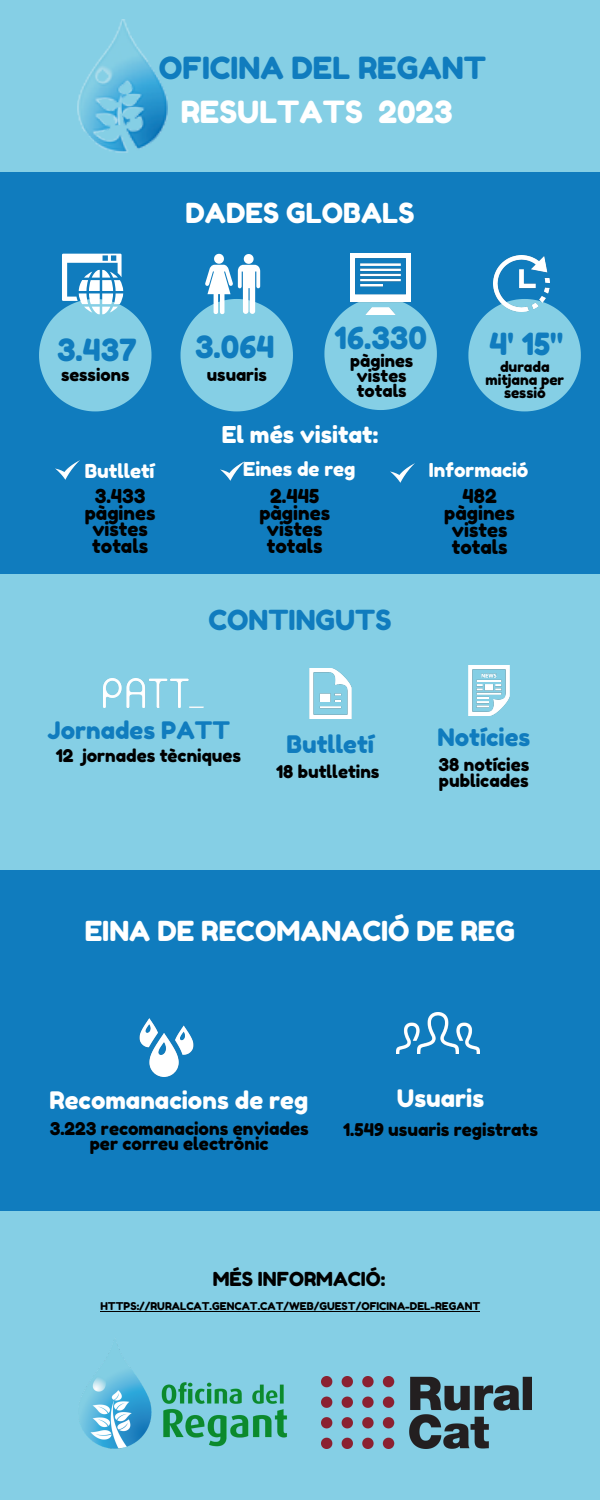
<style>
.page{position:relative;width:600px;height:1500px;background:#85cfe5}
.page>*{position:absolute;margin:0;border:0;box-sizing:border-box;transform-origin:0 0}
.t1{font:30.5px "Fredoka One";color:#107cbe}
.t2{font:30.5px "Fredoka One";color:#fff}
.t3{font:27.6px "Fredoka One";color:#fff}
.t4{font:27.6px "Fredoka One";color:#107cbe}
.t5{font:24.1px "Fredoka One";color:#107cbe}
.t6{font:24.1px "Fredoka One";color:#fff}
.t7{font:23.2px "Fredoka One";color:#fff}
.t8{font:19.3px "Fredoka One";color:#000}
.t9{font:19.2px/16.8px "Fredoka One";color:#000;text-align:center}
.t10{font:19.2px "Fredoka One";color:#fff}
.t11{font:17.5px/15.1px "Fredoka One";color:#000;text-align:center}
.t12{font:17.1px/14.7px "Fredoka One";color:#000;text-align:center}
.t13{font:14.4px/12.8px "Fredoka One";color:#000;text-align:center}
.t14{font:10.7px "Fredoka One";color:#000}
</style>
<div class="page">
<div style="left:0;top:172px;width:600px;height:402px;background:#107cbe"></div>
<img style="left:321px;top:1376px;width:210px;height:73px">
<svg style="left:39px;top:254px;width:113px;height:157px"></svg>
<svg style="left:468px;top:305px;width:113px;height:106px"></svg>
<img style="left:494px;top:255px;width:56px;height:56px">
<svg style="left:181px;top:254px;width:112px;height:157px"></svg>
<svg style="left:324px;top:306px;width:113px;height:104px"></svg>
<img style="left:350px;top:254px;width:61px;height:60px">
<hr style="left:100px;top:1311px;width:356px;height:1px;background:#000">
<svg style="left:456px;top:1311px;width:24px;height:1px"></svg>
<img style="left:78px;top:19px;width:89px;height:133px">
<div style="left:0;top:870px;width:600px;height:340px;background:#107cbe"></div>
<img style="left:139px;top:1018px;width:55px;height:59px">
<img style="left:397px;top:1012px;width:82px;height:42px">
<img style="left:309px;top:668px;width:43px;height:50px">
<img style="left:468px;top:666px;width:42px;height:49px">
<img style="left:103px;top:679px;width:101px;height:29px">
<img style="left:79px;top:1344px;width:208px;height:105px">
<img style="left:220px;top:461px;width:24px;height:20px">
<img style="left:55px;top:460px;width:24px;height:20px">
<img style="left:390px;top:463px;width:24px;height:20px">
<p class="t1" style="left:159px;top:49px;width:329px">OFICINA DEL REGANT</p>
<p class="t2" style="left:181px;top:93px;width:273px">RESULTATS 2023</p>
<p class="t3" style="left:185px;top:196px;width:230px">DADES GLOBALS</p>
<p class="t1" style="left:335px;top:319px;width:94px">16.330</p>
<h6 class="t12" style="left:350px;top:354px;width:65px">pàgines vistes totals</h6>
<h2 class="t1" style="left:195px;top:328px;width:81px">3.064</h2>
<h6 class="t1" style="left:490px;top:326px;width:75px">4' 15"</h6>
<p class="t12" style="left:207px;top:367px;width:61px">usuaris</p>
<h1 class="t1" style="left:57px;top:331px;width:81px">3.437</h1>
<h1 class="t12" style="left:61px;top:367px;width:70px">sessions</h1>
<p class="t13" style="left:486px;top:360px;width:80px">durada mitjana per sessió</p>
<h3 class="t10" style="left:85px;top:459px;width:71px">Butlletí</h3>
<h1 class="t9" style="left:85px;top:487px;width:72px">3.433 pàgines vistes totals</h1>
<h1 class="t7" style="left:222px;top:420px;width:158px">El més visitat:</h1>
<h5 class="t10" style="left:243px;top:457px;width:114px">Eines de reg</h5>
<p class="t9" style="left:259px;top:487px;width:72px">2.445 pàgines vistes totals</p>
<h2 class="t4" style="left:208px;top:603px;width:185px">CONTINGUTS</h2>
<h3 class="t5" style="left:48px;top:715px;width:184px">Jornades PATT</h3>
<h5 class="t11" style="left:56px;top:748px;width:187px">12 jornades tècniques</h5>
<h5 class="t5" style="left:287px;top:730px;width:89px">Butlletí</h5>
<h5 class="t11" style="left:276px;top:764px;width:105px">18 butlletins</h5>
<p class="t10" style="left:429px;top:459px;width:101px">Informació</p>
<h3 class="t9" style="left:444px;top:488px;width:72px">482 pàgines vistes totals</h3>
<h5 class="t5" style="left:437px;top:723px;width:94px">Notícies</h5>
<h1 class="t11" style="left:439px;top:757px;width:92px;line-height:15.8px;text-align:left">38 notícies publicades</h1>
<h3 class="t3" style="left:85px;top:915px;width:432px">EINA DE RECOMANACIÓ DE REG</h3>
<p class="t6" style="left:50px;top:1086px;width:260px">Recomanacions de reg</p>
<h5 class="t11" style="left:50px;top:1121px;width:260px">3.223 recomanacions enviades per correu electrònic</h5>
<h5 class="t6" style="left:397px;top:1084px;width:89px">Usuaris</h5>
<h5 class="t11" style="left:343px;top:1122px;width:196px">1.549 usuaris registrats</h5>
<h2 class="t8" style="left:213px;top:1267px;width:174px">MÉS INFORMACIÓ:</h2>
<p class="t14" style="left:100px;top:1300px;width:381px">HTTPS://RURALCAT.GENCAT.CAT/WEB/GUEST/OFICINA-DEL-REGANT</p>
</div>
